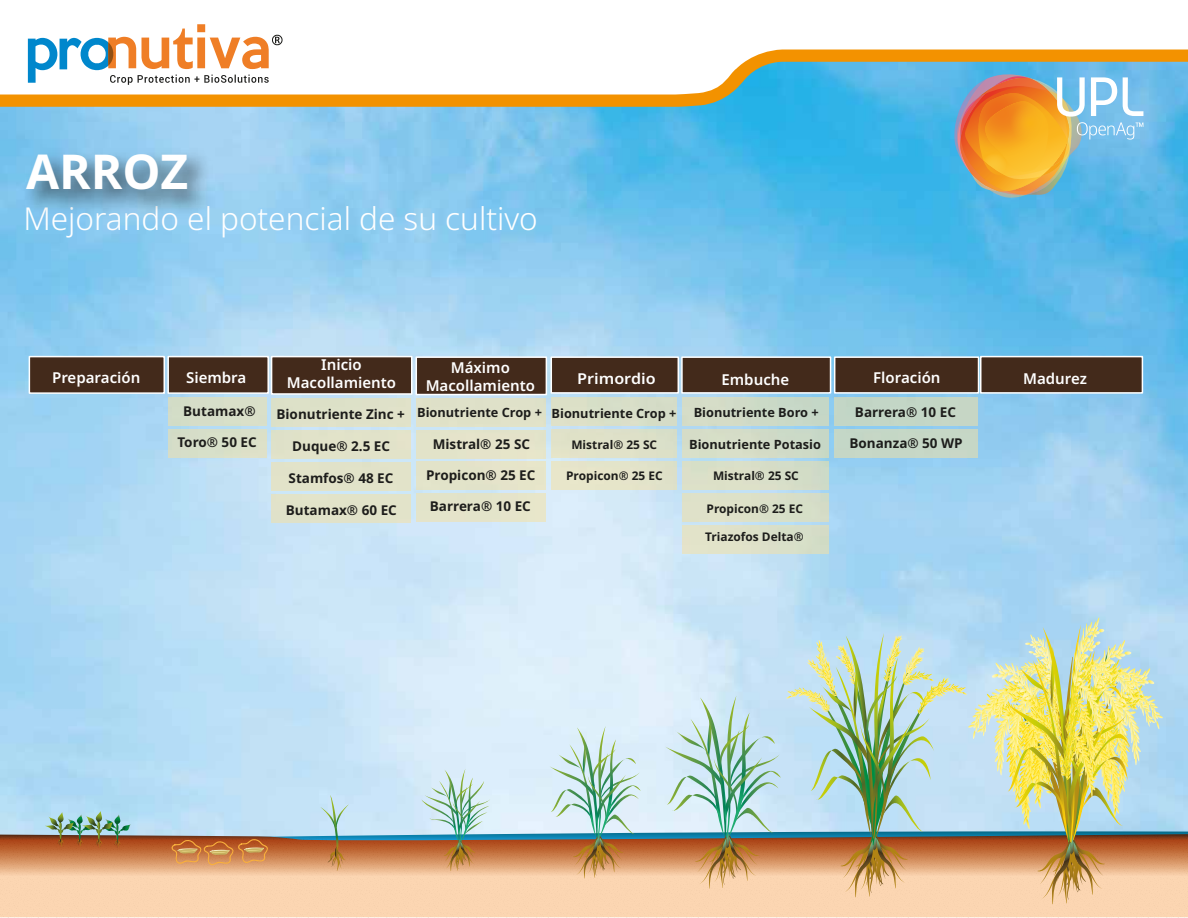
<style>
.page{position:relative;width:1188px;height:918px;background:#fff}
.page>*{position:absolute;margin:0;border:0;box-sizing:border-box;transform-origin:0 0}
.t1{font:700 48px "Noto Sans";color:#fff}
.t2{font:300 31.5px "Noto Sans";color:#fff}
.t3{font:600 15px/18px "Noto Sans";color:#fff;text-align:center}
.t4{font:600 15px "Noto Sans";color:#fff;scale:1.08 1}
.t5{font:700 13.5px "Noto Sans";color:#1d1d1b}
.t6{font:700 12.75px "Noto Sans";color:#1d1d1b}
.t7{font:700 11.85px "Noto Sans";color:#1d1d1b}
</style>
<div class="page">
<img style="left:0;top:107px;width:1188px;height:510px">
<svg style="left:0;top:904px;width:1188px;height:14px;background:#fbd6b4"></svg>
<svg style="left:0;top:95px;width:1188px;height:12px;background:#be9c45"></svg>
<svg style="left:0;top:38px;width:1188px;height:57px"></svg>
<svg style="left:28px;top:24px;width:255px;height:61px"></svg>
<svg style="left:954px;top:74px;width:189px;height:124px;background:#aead92"></svg>
<svg style="left:0;top:617px;width:1188px;height:287px;background:#c6d0c8"></svg>
<img style="left:14px;top:136px;width:207px;height:105px">
<div style="left:980px;top:356px;width:163px;height:38px;background:#432a1b;border:2px solid #fff"></div>
<div style="left:834px;top:397px;width:143px;height:29px;background:#c3d6c6"></div>
<div style="left:834px;top:356px;width:145px;height:38px;background:#432a1b;border:2px solid #fff"></div>
<div style="left:834px;top:429px;width:143px;height:29px;background:#c6d7c6"></div>
<div style="left:681px;top:356px;width:150px;height:38px;background:#432a1b;border:2px solid #fff"></div>
<div style="left:551px;top:356px;width:128px;height:38px;background:#432a1b;border:2px solid #fff"></div>
<div style="left:416px;top:356px;width:131px;height:39px;background:#432a1b;border:2px solid #fff"></div>
<div style="left:682px;top:397px;width:147px;height:29px;background:#cedac7"></div>
<div style="left:682px;top:429px;width:147px;height:29px;background:linear-gradient(to right,#dadfc8,#c9d8c7)"></div>
<div style="left:682px;top:461px;width:147px;height:29px;background:#d9dfc8"></div>
<div style="left:682px;top:493px;width:147px;height:29px;background:#dce0c8"></div>
<div style="left:682px;top:525px;width:147px;height:29px;background:#dde0c9"></div>
<div style="left:552px;top:397px;width:125px;height:29px;background:#d8dfc7"></div>
<div style="left:552px;top:429px;width:125px;height:29px;background:#dfe1c8"></div>
<div style="left:551px;top:461px;width:126px;height:29px;background:#e6e4ca"></div>
<div style="left:417px;top:398px;width:129px;height:28px;background:#dfe1c9"></div>
<div style="left:417px;top:430px;width:129px;height:28px;background:#e4e3ca"></div>
<div style="left:416px;top:462px;width:130px;height:28px;background:#e3e3c9"></div>
<div style="left:416px;top:494px;width:130px;height:28px;background:#e3e4ca"></div>
<div style="left:271px;top:356px;width:141px;height:39px;background:#432a1b;border:2px solid #fff"></div>
<div style="left:271px;top:398px;width:140px;height:29px;background:#dee1c9"></div>
<div style="left:271px;top:430px;width:140px;height:29px;background:#e1e2c9"></div>
<div style="left:271px;top:462px;width:140px;height:28px;background:#e2e3c9"></div>
<div style="left:271px;top:494px;width:140px;height:28px;background:#e2e3c9"></div>
<div style="left:167px;top:356px;width:102px;height:38px;background:#432a1b;border:2px solid #fff"></div>
<div style="left:168px;top:397px;width:99px;height:29px;background:#d6dec9"></div>
<div style="left:168px;top:429px;width:99px;height:29px;background:#d8dfc9"></div>
<div style="left:29px;top:356px;width:136px;height:38px;background:#432a1b;border:2px solid #fff"></div>
<h1 class="t1" style="left:26px;top:138px;width:163px">ARROZ</h1>
<h2 class="t2" style="left:23px;top:197px;width:516px">Mejorando el potencial de su cultivo</h2>
<p class="t3" style="left:52px;top:369px;width:90px">Preparación</p>
<p class="t3" style="left:186px;top:369px;width:62px">Siembra</p>
<p class="t5" style="left:183px;top:402px;width:74px">Butamax®</p>
<p class="t5" style="left:177px;top:433px;width:81px">Toro® 50 EC</p>
<p class="t3" style="left:287px;top:356px;width:111px">Inicio<br>Macollamiento</p>
<p class="t5" style="left:276px;top:405px;width:130px">Bionutriente Zinc +</p>
<p class="t5" style="left:292px;top:437px;width:99px">Duque® 2.5 EC</p>
<p class="t5" style="left:289px;top:468px;width:106px">Stamfos® 48 EC</p>
<p class="t5" style="left:286px;top:500px;width:113px">Butamax® 60 EC</p>
<p class="t3" style="left:426px;top:358px;width:111px">Máximo<br>Macollamiento</p>
<p class="t4" style="left:577px;top:368px;width:74px">Primordio</p>
<p class="t6" style="left:417px;top:404px;width:261px">Bionutriente Crop + Bionutriente Crop +</p>
<p class="t5" style="left:433px;top:434px;width:99px">Mistral® 25 SC</p>
<p class="t5" style="left:426px;top:465px;width:111px">Propicon® 25 EC</p>
<p class="t5" style="left:430px;top:497px;width:103px">Barrera® 10 EC</p>
<p class="t7" style="left:571px;top:437px;width:87px">Mistral® 25 SC</p>
<p class="t7" style="left:566px;top:467px;width:98px">Propicon® 25 EC</p>
<p class="t3" style="left:721px;top:371px;width:69px">Embuche</p>
<p class="t6" style="left:694px;top:404px;width:127px">Bionutriente Boro +</p>
<p class="t6" style="left:689px;top:436px;width:133px">Bionutriente Potasio</p>
<p class="t7" style="left:713px;top:467px;width:87px">Mistral® 25 SC</p>
<p class="t7" style="left:707px;top:500px;width:98px">Propicon® 25 EC</p>
<p class="t7" style="left:705px;top:529px;width:100px">Triazofos Delta®</p>
<p class="t3" style="left:873px;top:369px;width:69px">Floración</p>
<p class="t3" style="left:1023px;top:370px;width:65px">Madurez</p>
<p class="t5" style="left:855px;top:402px;width:103px">Barrera® 10 EC</p>
<p class="t5" style="left:849px;top:434px;width:115px">Bonanza® 50 WP</p>
</div>
